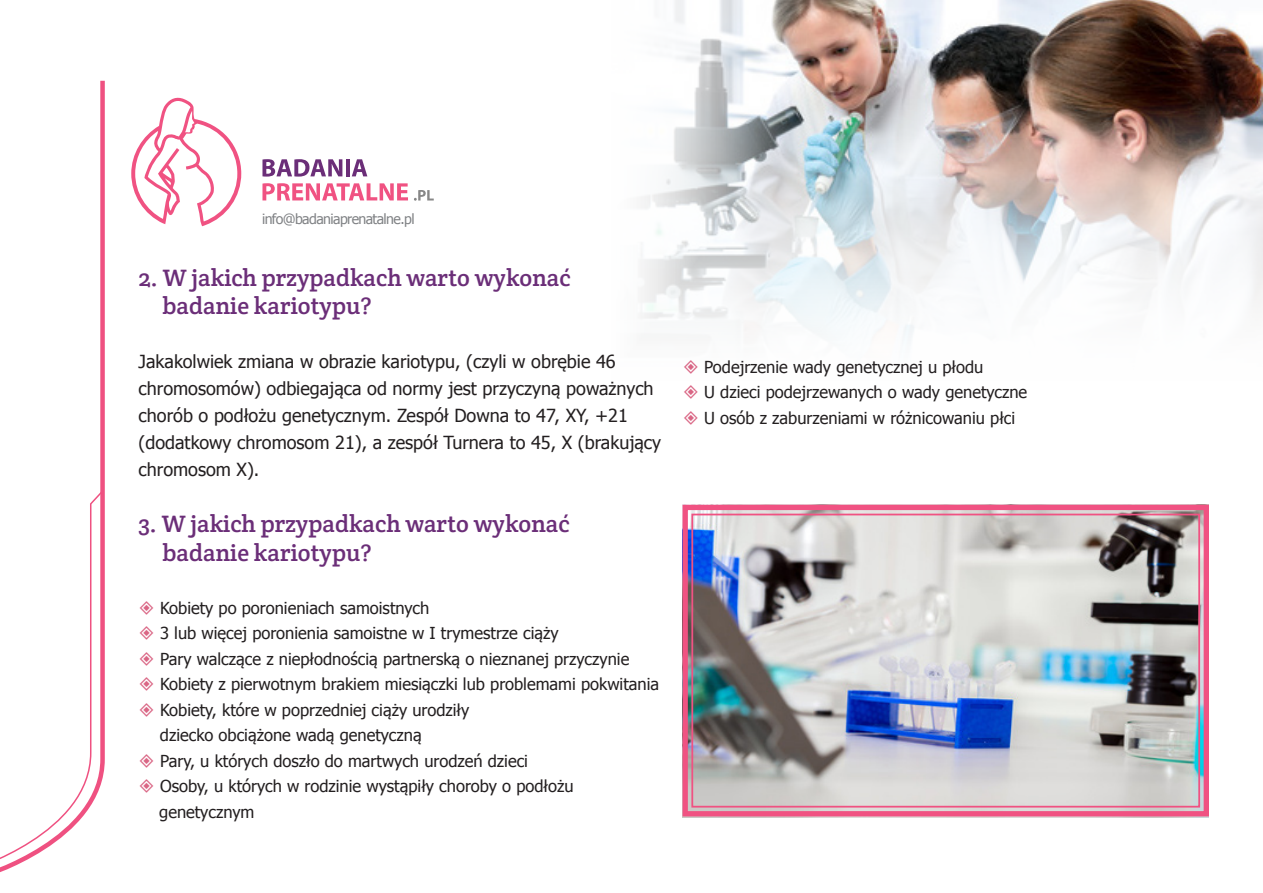
<style>
.page{position:relative;width:1263px;height:893px;background:#fff}
.page>*{position:absolute;margin:0;border:0;box-sizing:border-box;transform-origin:0 0}
.t1{font:24px/28.8px "Crete Round";color:#6b2e78}
.t2{font:18px/27px "Tahoma";color:#231f20}
.t3{font:16.5px/25.5px "Tahoma";color:#231f20}
.t4{font:14.1px "Tahoma";letter-spacing:-.04em;color:#808285}
</style>
<div class="page">
<svg style="left:0;top:80px;width:105px;height:792px"></svg>
<svg style="left:0;top:489px;width:105px;height:382px"></svg>
<svg style="left:131px;top:97px;width:110px;height:129px"></svg>
<svg style="left:262px;top:159px;width:80px;height:18px"></svg>
<hr style="left:346px;top:159px;width:4px;height:17px;background:#6b2e78">
<svg style="left:352px;top:159px;width:15px;height:17px"></svg>
<svg style="left:262px;top:183px;width:146px;height:17px"></svg>
<svg style="left:414px;top:190px;width:20px;height:11px"></svg>
<img style="left:682px;top:504px;width:527px;height:314px">
<div style="left:691px;top:514px;width:509px;height:293px;border:2px solid #f05282"></div>
<img style="left:641px;top:0;width:622px;height:338px">
<p class="t4" style="left:262px;top:209px;width:154px">info@badaniaprenatalne.pl</p>
<p class="t1" style="left:163px;top:263px;width:410px;text-indent:-24px">2. W jakich przypadkach warto wykonać badanie kariotypu?</p>
<p class="t2" style="left:139px;top:348px;width:524px">Jakakolwiek zmiana w obrazie kariotypu, (czyli w obrębie 46 chromosomów) odbiegająca od normy jest przyczyną poważnych chorób o podłożu genetycznym. Zespół Downa to 47, XY, +21 (dodatkowy chromosom 21), a zespół Turnera to 45, X (brakujący chromosom X).</p>
<p class="t1" style="left:163px;top:509px;width:409px;text-indent:-24px">3. W jakich przypadkach warto wykonać badanie kariotypu?</p>
<p class="t3" style="left:160px;top:594px;width:271px">Kobiety po poronieniach samoistnych</p>
<p class="t3" style="left:160px;top:619px;width:400px">3 lub więcej poronienia samoistne w I trymestrze ciąży</p>
<p class="t3" style="left:160px;top:645px;width:471px">Pary walczące z niepłodnością partnerską o nieznanej przyczynie</p>
<p class="t3" style="left:160px;top:670px;width:501px">Kobiety z pierwotnym brakiem miesiączki lub problemami pokwitania</p>
<p class="t3" style="left:160px;top:696px;width:311px">Kobiety, które w poprzedniej ciąży urodziły dziecko obciążone wadą genetyczną</p>
<p class="t3" style="left:160px;top:747px;width:369px">Pary, u których doszło do martwych urodzeń dzieci</p>
<p class="t3" style="left:160px;top:772px;width:415px">Osoby, u których w rodzinie wystąpiły choroby o podłożu</p>
<p class="t3" style="left:159px;top:798px;width:97px">genetycznym</p>
<p class="t3" style="left:704px;top:353px;width:281px">Podejrzenie wady genetycznej u płodu</p>
<p class="t3" style="left:704px;top:379px;width:325px">U dzieci podejrzewanych o wady genetyczne</p>
<p class="t3" style="left:704px;top:404px;width:312px">U osób z zaburzeniami w różnicowaniu płci</p>
</div>
